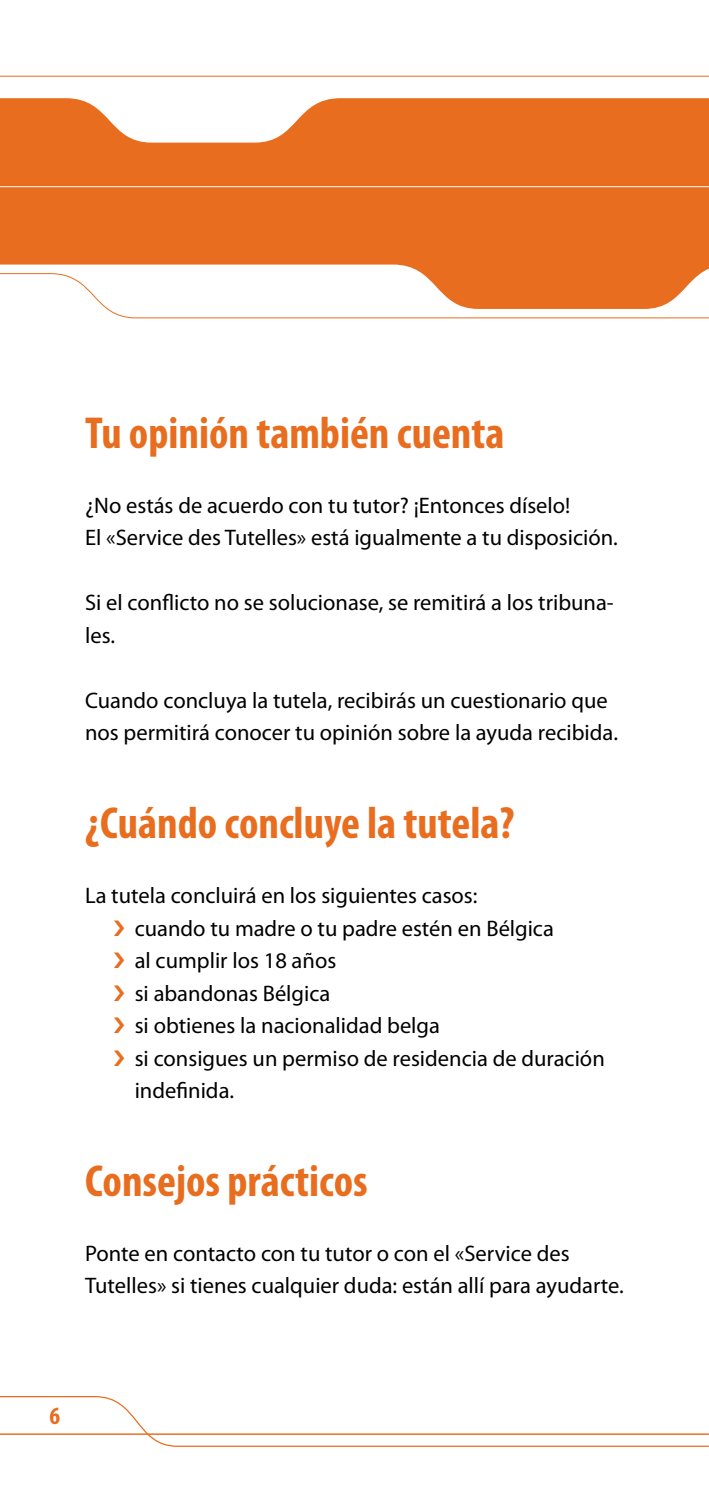
<style>
.page{position:relative;width:709px;height:1489px;background:#fff}
.page>*{position:absolute;margin:0;border:0;box-sizing:border-box;transform-origin:0 0}
.t1{font:700 condensed 45px "Myriad Pro";color:#e86d1f}
.t2{font:700 condensed 25px "Myriad Pro";color:#e86d1f}
.t3{font:22.5px/32.5px "Myriad Pro";color:#000}
</style>
<div class="page">
<svg style="left:0;top:1396px;width:709px;height:51px"></svg>
<svg style="left:0;top:98px;width:709px;height:175px;background:#ea7f3b"></svg>
<svg style="left:0;top:75px;width:709px;height:2px"></svg>
<div style="left:0;top:135px;width:709px;height:52px;background:#e86d1f"></div>
<svg style="left:0;top:273px;width:709px;height:45px"></svg>
<h1 class="t1" style="left:85px;top:408px;width:421px">Tu opinión también cuenta</h1>
<p class="t3" style="left:85px;top:489px;width:534px">¿No estás de acuerdo con tu tutor? ¡Entonces díselo!<br>El «Service des Tutelles» está igualmente a tu disposición.</p>
<p class="t3" style="left:85px;top:587px;width:530px">Si el conflicto no se solucionase, se remitirá a los tribuna&shy;les.</p>
<p class="t3" style="left:85px;top:684px;width:534px">Cuando concluya la tutela, recibirás un cuestionario que nos permitirá conocer tu opinión sobre la ayuda recibida.</p>
<h1 class="t1" style="left:85px;top:798px;width:431px">¿Cuándo concluye la tutela?</h1>
<p class="t3" style="left:135px;top:879px;width:471px;text-indent:-50px">La tutela concluirá en los siguientes casos:<br>cuando tu madre o tu padre estén en Bélgica<br>al cumplir los 18 años<br>si abandonas Bélgica<br>si obtienes la nacionalidad belga<br>si consigues un permiso de residencia de duración indefinida.</p>
<h1 class="t1" style="left:85px;top:1155px;width:284px">Consejos prácticos</h1>
<p class="t3" style="left:85px;top:1237px;width:540px">Ponte en contacto con tu tutor o con el «Service des<br>Tutelles» si tienes cualquier duda: están allí para ayudarte.</p>
<p class="t2" style="left:50px;top:1401px;width:12px">6</p>
</div>
